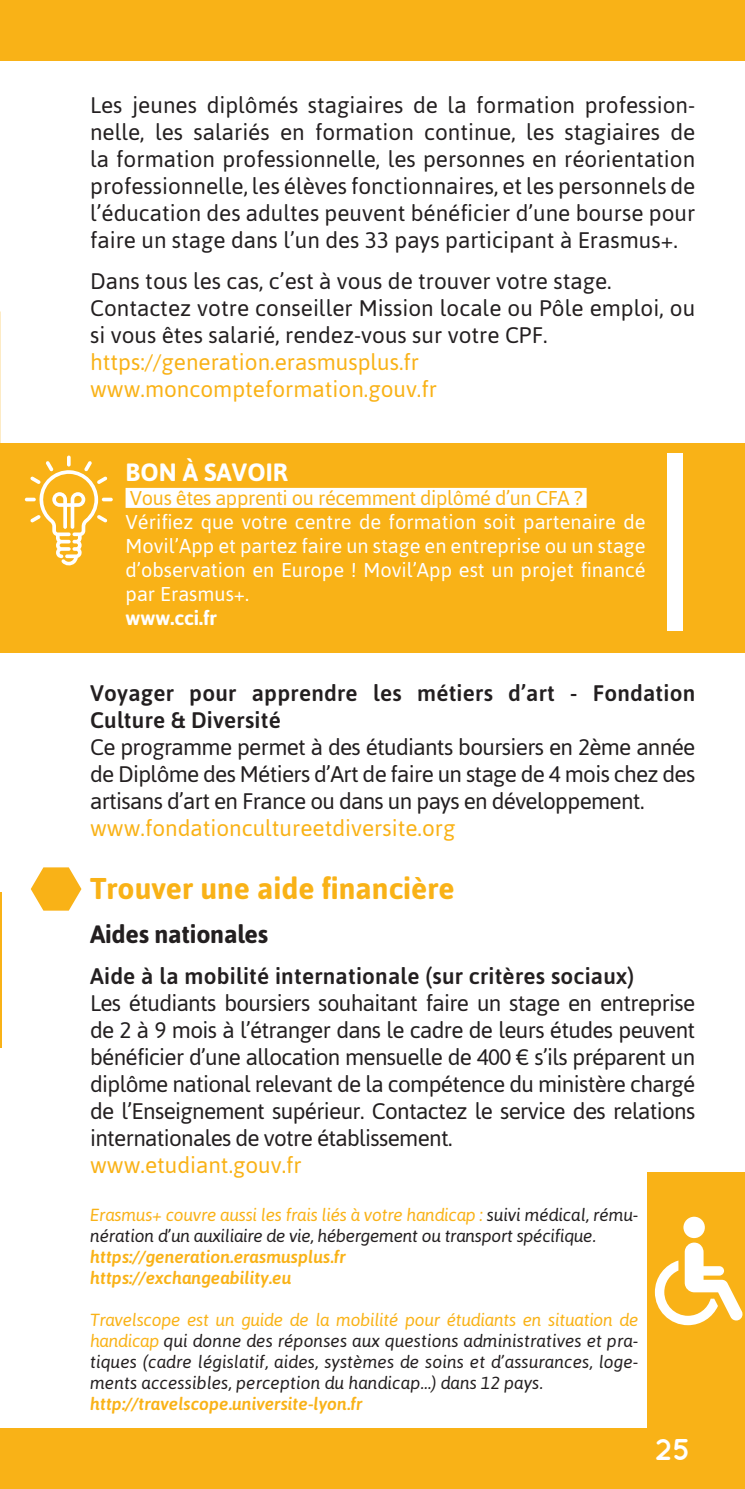
<style>
.page{position:relative;width:745px;height:1489px;background:#fff}
.page>*{position:absolute;margin:0;border:0;box-sizing:border-box;transform-origin:0 0}
.t1{font:700 30px "Asap";color:#f9b217}
.t2{font:700 30px "Quicksand";color:#fff}
.t3{font:700 25px "Asap";letter-spacing:-.01em;color:#231f20}
.t4{font:700 25px "Asap";color:#fff}
.t5{font:22.5px/27px "Asap";color:#231f20;text-align:justify}
.t6{font:22.5px/27px "Asap";color:#f9b217}
.t7{font:500 22.5px/27px "Asap";letter-spacing:.01em;color:#231f20}
.t8{font:20px/24px "Asap";color:#fff;text-align:justify}
.t9{font:20px "Asap";letter-spacing:-.02em;color:#f9b217}
.t10{font:700 20px "Asap";color:#fff}
.t11{font:italic 17.5px/21px "Asap";letter-spacing:-.02em;color:#231f20}
.t12{font:italic 500 17.5px/21px "Asap";color:#f9b217}
.s1{color:#f9b217}
</style>
<div class="page">
<div style="left:0;top:0;width:744px;height:61px;background:#f9b217"></div>
<div style="left:0;top:1427px;width:744px;height:61px;background:#f9b217"></div>
<hr style="left:0;top:891px;width:1px;height:156px;background:#f9b217">
<div style="left:0;top:443px;width:744px;height:209px;background:#f9b217"></div>
<svg style="left:31px;top:867px;width:50px;height:43px"></svg>
<div style="left:647px;top:1171px;width:97px;height:262px;background:#f9b217"></div>
<div style="left:125px;top:488px;width:461px;height:20px;background:#fff"></div>
<div style="left:683px;top:1216px;width:21px;height:21px;background:#fff;border-radius:50%"></div>
<svg style="left:654px;top:1242px;width:89px;height:82px"></svg>
<svg style="left:67px;top:455px;width:4px;height:11px"></svg>
<svg style="left:25px;top:497px;width:11px;height:4px"></svg>
<svg style="left:102px;top:497px;width:11px;height:4px"></svg>
<svg style="left:30px;top:461px;width:77px;height:105px"></svg>
<div style="left:666px;top:454px;width:16px;height:177px;background:#fff"></div>
<p class="t5" style="left:90px;top:91px;width:606px">Les jeunes diplômés stagiaires de la formation profession&shy;nelle, les salariés en formation continue, les stagiaires de la formation professionnelle, les personnes en réorientation professionnelle, les élèves fonctionnaires, et les personnels de l’éducation des adultes peuvent bénéficier d’une bourse pour faire un stage dans l’un des 33 pays participant à Erasmus+.</p>
<p class="t5" style="left:90px;top:267px;width:606px;text-align:left">Dans tous les cas, c’est à vous de trouver votre stage.<br>Contactez votre conseiller Mission locale ou Pôle emploi, ou si vous êtes salarié, rendez-vous sur votre CPF.</p>
<p class="t6" style="left:90px;top:348px;width:348px">https://generation.erasmusplus.fr www.moncompteformation.gouv.fr</p>
<p class="t4" style="left:125px;top:456px;width:164px">BON À SAVOIR</p>
<p class="t9" style="left:130px;top:485px;width:454px">Vous êtes apprenti ou récemment diplômé d’un CFA ?</p>
<p class="t8" style="left:125px;top:509px;width:521px">Vérifiez que votre centre de formation soit partenaire de Movil’App et partez faire un stage en entreprise ou un stage d’observation en Europe ! Movil’App est un projet financé par Erasmus+.</p>
<p class="t10" style="left:125px;top:605px;width:93px">www.cci.fr</p>
<p class="t7" style="left:90px;top:678px;width:606px">Voyager pour apprendre les métiers d’art - Fondation<br>Culture &amp; Diversité</p>
<p class="t5" style="left:90px;top:732px;width:606px">Ce programme permet à des étudiants boursiers en 2ème année de Diplôme des Métiers d’Art de faire un stage de 4 mois chez des artisans d’art en France ou dans un pays en développement.</p>
<p class="t6" style="left:90px;top:813px;width:366px">www.fondationcultureetdiversite.org</p>
<h1 class="t1" style="left:90px;top:867px;width:366px">Trouver une aide financière</h1>
<p class="t3" style="left:90px;top:917px;width:179px">Aides nationales</p>
<p class="t7" style="left:90px;top:961px;width:545px">Aide à la mobilité internationale (sur critères sociaux)</p>
<p class="t5" style="left:90px;top:988px;width:606px">Les étudiants boursiers souhaitant faire un stage en entreprise de 2 à 9 mois à l’étranger dans le cadre de leurs études peuvent bénéficier d’une allocation mensuelle de 400 € s’ils préparent un diplôme national relevant de la compétence du ministère chargé de l’Enseignement supérieur. Contactez le service des relations internationales de votre établissement.</p>
<p class="t6" style="left:90px;top:1150px;width:213px">www.etudiant.gouv.fr</p>
<p class="t11" style="left:90px;top:1203px;width:549px"><span class="s1">Erasmus+ couvre aussi les frais liés à votre handicap :</span> suivi médical, rému&shy;nération d’un auxiliaire de vie, hébergement ou transport spécifique.</p>
<p class="t12" style="left:90px;top:1245px;width:257px">https://generation.erasmusplus.fr https://exchangeability.eu</p>
<p class="t11" style="left:90px;top:1308px;width:549px;text-align:justify"><span class="s1">Travelscope est un guide de la mobilité pour étudiants en situation de handicap</span> qui donne des réponses aux questions administratives et pra&shy;tiques (cadre législatif, aides, systèmes de soins et d’assurances, loge&shy;ments accessibles, perception du handicap…) dans 12 pays.</p>
<p class="t12" style="left:90px;top:1392px;width:274px">http://travelscope.universite-lyon.fr</p>
<h1 class="t2" style="left:654px;top:1430px;width:37px">25</h1>
</div>
